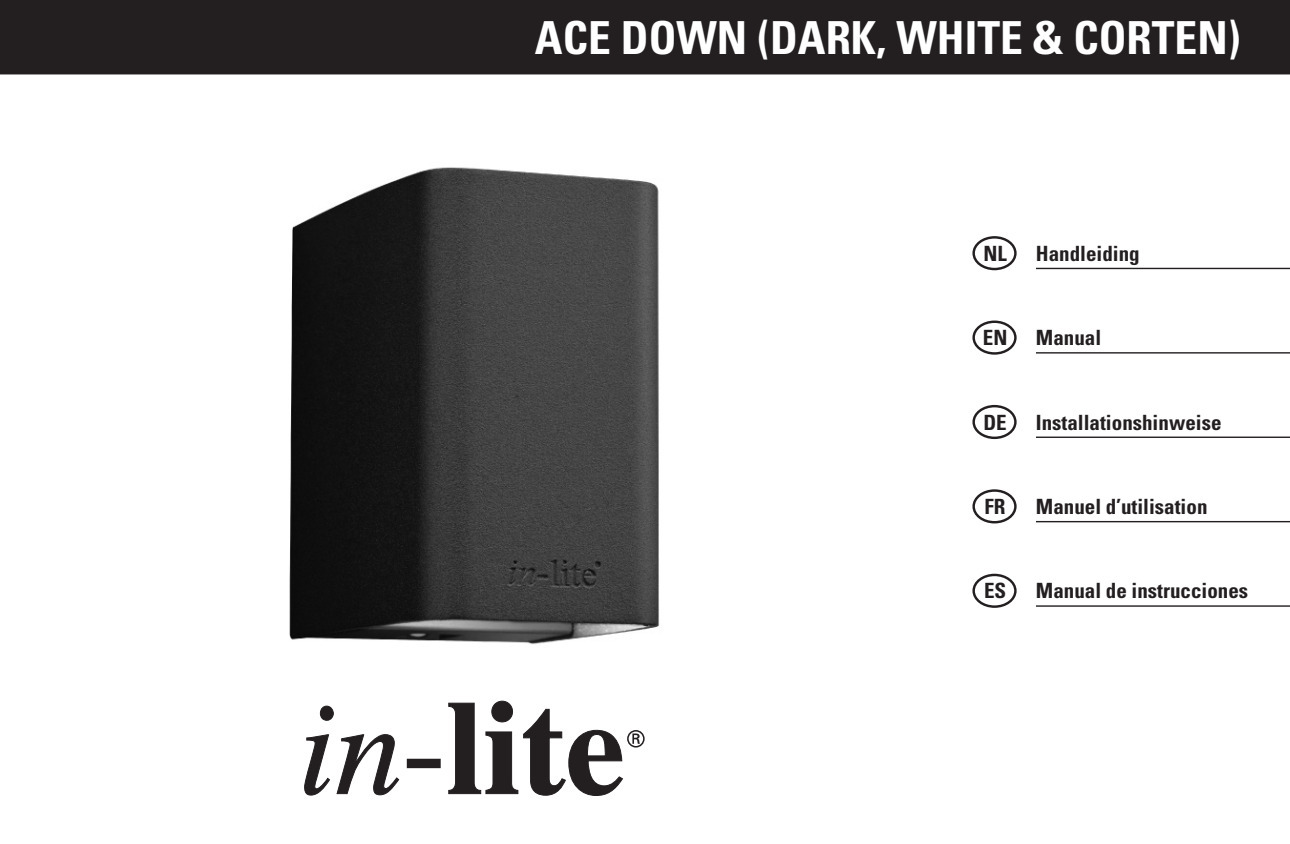
<style>
.page{position:relative;width:1290px;height:844px;background:#fff}
.page>*{position:absolute;margin:0;border:0;box-sizing:border-box;transform-origin:0 0}
.t1{font:700 133.7px "Times";color:#231f20}
.t2{font:700 condensed 45.5px "Univers LT Std";color:#fff}
.t3{font:700 condensed 21px "Univers LT Std";color:#231f20}
.s1{font-weight:400;font-style:italic}
.s2{font-weight:400}
</style>
<div class="page">
<div style="left:0;top:0;width:1290px;height:74px;background:#231f20"></div>
<svg style="left:304px;top:705px;width:95px;height:90px"></svg>
<div style="left:407px;top:758px;width:33px;height:9px;border:1px solid #231f20"></div>
<svg style="left:448px;top:700px;width:197px;height:95px"></svg>
<div style="left:972px;top:236px;width:44px;height:34px;border:2px solid #231f20;border-radius:50%"></div>
<hr style="left:1036px;top:268px;width:254px;height:1px;background:#231f20">
<div style="left:972px;top:320px;width:44px;height:34px;border:2px solid #231f20;border-radius:50%"></div>
<hr style="left:1036px;top:352px;width:254px;height:1px;background:#231f20">
<div style="left:972px;top:405px;width:44px;height:34px;border:2px solid #231f20;border-radius:50%"></div>
<hr style="left:1036px;top:436px;width:254px;height:2px;background:#231f20">
<div style="left:972px;top:489px;width:44px;height:34px;border:2px solid #231f20;border-radius:50%"></div>
<hr style="left:1036px;top:521px;width:254px;height:1px;background:#231f20">
<div style="left:972px;top:573px;width:44px;height:34px;border:2px solid #231f20;border-radius:50%"></div>
<hr style="left:1036px;top:605px;width:254px;height:1px;background:#231f20">
<img style="left:289px;top:167px;width:371px;height:478px">
<h2 class="t2" style="left:535px;top:10px;width:707px">ACE DOWN (DARK, WHITE &amp; CORTEN)</h2>
<p class="t3" style="left:983px;top:240px;width:25px">NL</p>
<p class="t3" style="left:1036px;top:240px;width:105px">Handleiding</p>
<p class="t3" style="left:983px;top:325px;width:26px">EN</p>
<p class="t3" style="left:1036px;top:325px;width:67px">Manual</p>
<p class="t3" style="left:983px;top:409px;width:25px">DE</p>
<p class="t3" style="left:1036px;top:409px;width:187px">Installationshinweise</p>
<p class="t3" style="left:984px;top:493px;width:22px">FR</p>
<p class="t3" style="left:1036px;top:493px;width:173px">Manuel d’utilisation</p>
<h1 class="t1" style="left:298px;top:668px;width:328px"><span class="s1">in</span><span class="s2">-</span>lite</h1>
<p class="t3" style="left:984px;top:578px;width:24px">ES</p>
<p class="t3" style="left:1036px;top:578px;width:214px">Manual de instrucciones</p>
</div>
